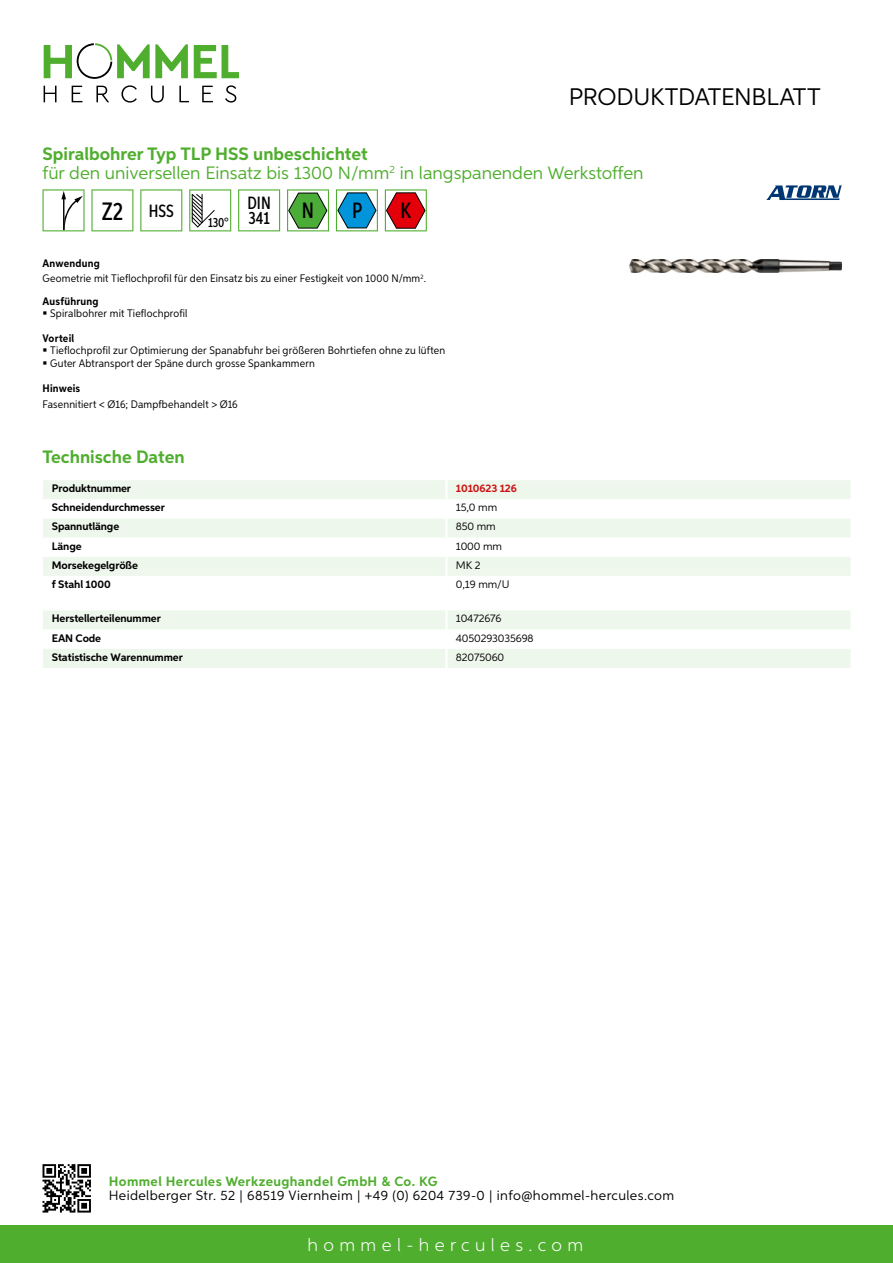
<style>
.page{position:relative;width:893px;height:1263px;background:#fff}
.page>*{position:absolute;margin:0;border:0;box-sizing:border-box;transform-origin:0 0}
.t1{font:24px "Aspira";letter-spacing:-.01em;color:#000}
.t2{font:500 22.2px "Aspira XX Nar";color:#000}
.t3{font:18px/19.8px "Aspira";color:#50ae2f}
.t4{font:300 18px "Aspira";letter-spacing:.3em;color:#fff}
.t5{font:700 18px "Aspira";color:#50ae2f}
.t6{font:500 17.85px/14.9px "Aspira XX Nar";color:#000}
.t7{font:13.5px "Aspira";letter-spacing:.03em;color:#000}
.t8{font:700 13.5px "Aspira";letter-spacing:.03em;color:#50ae2f}
.t9{font:500 13.35px "Aspira XX Nar";color:#000}
.t10{font:10.95px/15.1px "Aspira Nar";letter-spacing:.015em;color:#000}
.t11{font:700 10.95px "Aspira";letter-spacing:-.01em;color:#000}
.t12{font:10.95px "Aspira";letter-spacing:-.01em;color:#000}
.t13{font:700 10.95px "Aspira Nar";letter-spacing:.02em;color:#000}
.t14{font:700 10.95px "Aspira";letter-spacing:-.01em;color:#cd1013}
.s1{font-weight:700}
.s2{font-size:25.2px}
</style>
<div class="page">
<div style="left:0;top:1226px;width:893px;height:37px;background:#50ae2f"></div>
<svg style="left:43px;top:1164px;width:48px;height:48px"></svg>
<svg style="left:194px;top:45px;width:45px;height:33px"></svg>
<svg style="left:44px;top:43px;width:144px;height:36px"></svg>
<svg style="left:44px;top:86px;width:13px;height:16px"></svg>
<svg style="left:72px;top:86px;width:10px;height:16px"></svg>
<svg style="left:96px;top:86px;width:13px;height:16px"></svg>
<svg style="left:121px;top:85px;width:16px;height:18px"></svg>
<svg style="left:151px;top:86px;width:13px;height:17px"></svg>
<svg style="left:179px;top:86px;width:10px;height:16px"></svg>
<svg style="left:202px;top:86px;width:11px;height:16px"></svg>
<svg style="left:225px;top:85px;width:11px;height:18px"></svg>
<div style="left:43px;top:480px;width:807px;height:19px;background:#eef7eb"></div>
<svg style="left:43px;top:519px;width:807px;height:57px;fill:#eef7eb"></svg>
<hr style="left:445px;top:480px;width:3px;height:19px;background:#fff">
<hr style="left:445px;top:518px;width:3px;height:20px;background:#fff">
<hr style="left:445px;top:538px;width:3px;height:19px;background:#fff">
<hr style="left:445px;top:557px;width:3px;height:19px;background:#fff">
<svg style="left:43px;top:610px;width:807px;height:58px"></svg>
<hr style="left:445px;top:649px;width:3px;height:19px;background:#fff">
<svg style="left:43px;top:189px;width:42px;height:42px"></svg>
<svg style="left:91px;top:189px;width:42px;height:42px"></svg>
<svg style="left:140px;top:189px;width:42px;height:42px"></svg>
<svg style="left:189px;top:189px;width:42px;height:42px"></svg>
<svg style="left:238px;top:189px;width:42px;height:42px"></svg>
<svg style="left:287px;top:189px;width:42px;height:42px"></svg>
<svg style="left:336px;top:189px;width:42px;height:42px"></svg>
<svg style="left:385px;top:189px;width:42px;height:42px"></svg>
<img style="left:629px;top:259px;width:213px;height:13px">
<svg style="left:766px;top:185px;width:76px;height:15px"></svg>
<h1 class="t1" style="left:569px;top:82px;width:253px">Produktdatenblatt</h1>
<h3 class="t3" style="left:43px;top:143px;width:602px"><span class="s1">Spiralbohrer Typ TLP HSS unbeschichtet<br></span>für den universellen Einsatz bis 1300 N/mm<sup>2</sup> in langspanenden Werkstoffen</h3>
<h3 class="t6" style="left:102px;top:203px;width:74px"><span class="s2">Z2</span> HSS</h3>
<p class="t9" style="left:208px;top:215px;width:22px">130°</p>
<h3 class="t6" style="left:247px;top:196px;width:25px">DIN<br>341</h3>
<h2 class="t2" style="left:302px;top:197px;width:14px">N</h2>
<h2 class="t2" style="left:352px;top:197px;width:12px">P</h2>
<h2 class="t2" style="left:401px;top:197px;width:12px">K</h2>
<p class="t10" style="left:43px;top:256px;width:385px"><span class="s1">Anwendung<br></span>Geometrie mit Tieflochprofil für den Einsatz bis zu einer Festigkeit von 1000 N/mm<sup>2</sup>.</p>
<p class="t13" style="left:43px;top:294px;width:58px">Ausführung</p>
<p class="t10" style="left:50px;top:306px;width:139px">Spiralbohrer mit Tieflochprofil</p>
<p class="t13" style="left:43px;top:331px;width:33px">Vorteil</p>
<p class="t10" style="left:50px;top:344px;width:396px;line-height:12.8px">Tieflochprofil zur Optimierung der Spanabfuhr bei größeren Bohrtiefen ohne zu lüften<br>Guter Abtransport der Späne durch grosse Spankammern</p>
<p class="t13" style="left:43px;top:382px;width:39px">Hinweis</p>
<p class="t10" style="left:43px;top:396px;width:197px">Fasennitiert &lt; Ø16; Dampfbehandelt &gt; Ø16</p>
<h3 class="t5" style="left:43px;top:446px;width:144px">Technische Daten</h3>
<p class="t11" style="left:52px;top:482px;width:81px">Produktnummer</p>
<p class="t14" style="left:456px;top:482px;width:63px">1010623 126</p>
<p class="t11" style="left:52px;top:501px;width:115px">Schneidendurchmesser</p>
<p class="t12" style="left:456px;top:501px;width:43px">15,0 mm</p>
<p class="t11" style="left:52px;top:520px;width:69px">Spannutlänge</p>
<p class="t12" style="left:456px;top:520px;width:41px">850 mm</p>
<p class="t11" style="left:52px;top:539px;width:31px">Länge</p>
<p class="t12" style="left:456px;top:539px;width:48px">1000 mm</p>
<p class="t11" style="left:52px;top:558px;width:88px">Morsekegelgröße</p>
<p class="t12" style="left:456px;top:558px;width:26px">MK 2</p>
<p class="t11" style="left:52px;top:577px;width:60px">f Stahl 1000</p>
<p class="t12" style="left:456px;top:577px;width:53px">0,19 mm/U</p>
<p class="t11" style="left:52px;top:612px;width:111px">Herstellerteilenummer</p>
<p class="t12" style="left:456px;top:612px;width:47px">10472676</p>
<p class="t11" style="left:52px;top:631px;width:51px">EAN Code</p>
<p class="t12" style="left:456px;top:631px;width:79px">4050293035698</p>
<p class="t11" style="left:52px;top:650px;width:132px">Statistische Warennummer</p>
<p class="t12" style="left:456px;top:650px;width:50px">82075060</p>
<p class="t8" style="left:109px;top:1172px;width:330px">Hommel Hercules Werkzeughandel GmbH &amp; Co. KG</p>
<p class="t7" style="left:109px;top:1187px;width:567px">Heidelberger Str. 52 | 68519 Viernheim | +49 (0) 6204 739-0 | info@hommel-hercules.com</p>
<h3 class="t4" style="left:307px;top:1234px;width:277px">hommel-hercules.com</h3>
</div>
